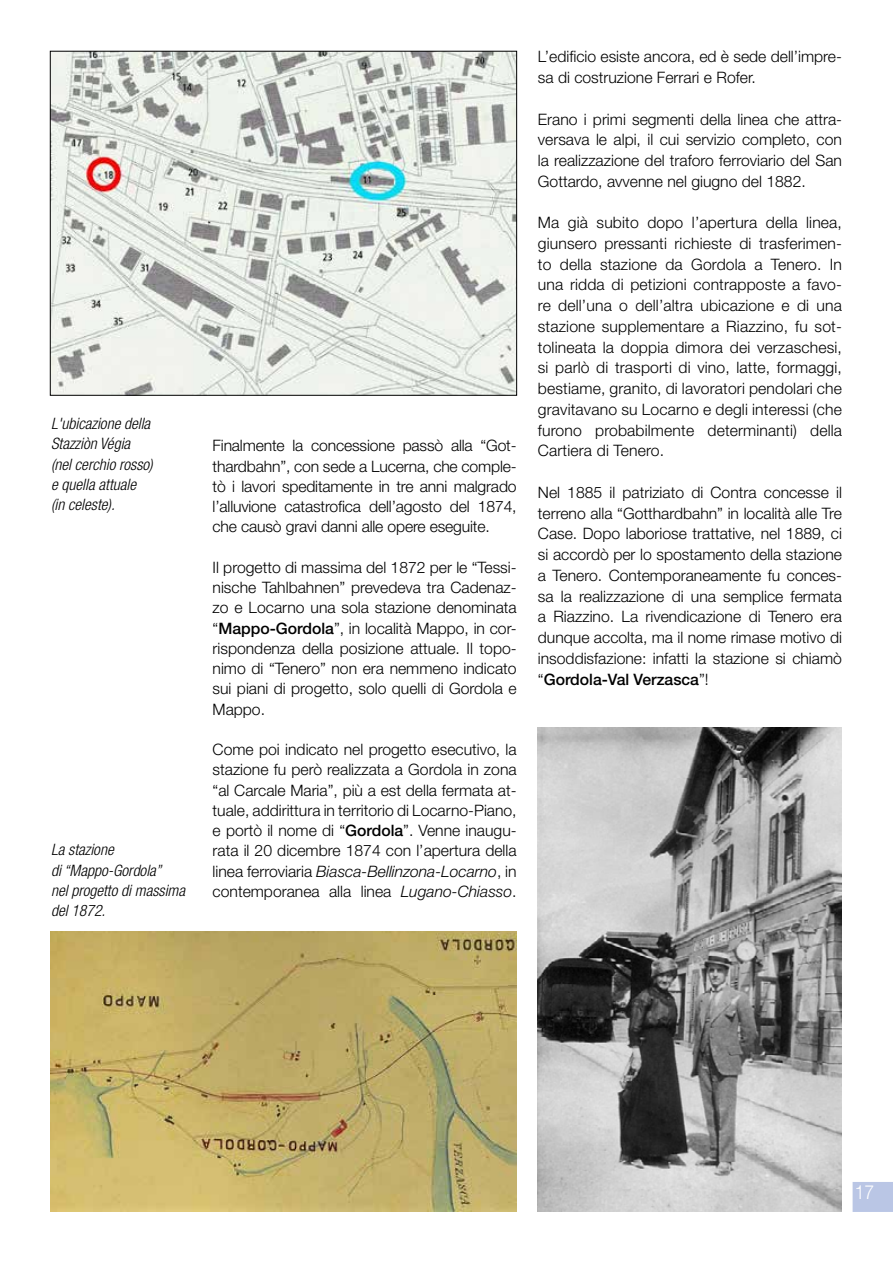
<style>
.page{position:relative;width:893px;height:1263px;background:#fff}
.page>*{position:absolute;margin:0;border:0;box-sizing:border-box;transform-origin:0 0}
.t1{font:300 19.5px "Helvetica Neue LT Std";color:#fff;scale:.9 1}
.t2{font:300 15.75px/20.7px "Helvetica Neue LT Std";color:#000;text-align:justify}
.t3{font:italic 300 condensed 15.75px/20.2px "Helvetica Neue LT Std";color:#000}
.s1{font-weight:500}
.s2{font-style:italic}
</style>
<div class="page">
<div style="left:853px;top:1182px;width:40px;height:30px;background:#bac6e5"></div>
<img style="left:50px;top:931px;width:467px;height:281px">
<img style="left:52px;top:53px;width:463px;height:340px">
<div style="left:50px;top:51px;width:467px;height:344px;border:1px solid #000"></div>
<img style="left:538px;top:727px;width:303px;height:485px">
<p class="t3" style="left:51px;top:414px;width:103px">L'ubicazione della<br>Stazziòn Végia (nel cerchio rosso) e quella attuale (in celeste).</p>
<p class="t3" style="left:51px;top:840px;width:136px">La stazione<br>di “Mappo-Gordola”<br>nel progetto di massima del 1872.</p>
<p class="t2" style="left:213px;top:435px;width:306px;line-height:20.2px">Finalmente la concessione passò alla “Got&shy;thardbahn”, con sede a Lucerna, che comple&shy;tò i lavori speditamente in tre anni malgrado l’alluvione catastrofica dell’agosto del 1874, che causò gravi danni alle opere eseguite.</p>
<p class="t2" style="left:213px;top:557px;width:306px;line-height:20.2px">Il progetto di massima del 1872 per le “Tessi&shy;nische Tahlbahnen” prevedeva tra Cadenaz&shy;zo e Locarno una sola stazione denominata “<span class="s1">Mappo-Gordola</span>”, in località Mappo, in cor&shy;rispondenza della posizione attuale. Il topo&shy;nimo di “Tenero” non era nemmeno indicato sui piani di progetto, solo quelli di Gordola e Mappo.</p>
<p class="t2" style="left:213px;top:739px;width:306px;line-height:20.2px">Come poi indicato nel progetto esecutivo, la stazione fu però realizzata a Gordola in zona “al Carcale Maria”, più a est della fermata at&shy;tuale, addirittura in territorio di Locarno-Piano, e portò il nome di “<span class="s1">Gordola</span>”. Venne inaugu&shy;rata il 20 dicembre 1874 con l’apertura della linea ferroviaria <span class="s2">Biasca-Bellinzona-Locarno</span>, in contemporanea alla linea <span class="s2">Lugano-Chiasso</span>.</p>
<p class="t2" style="left:538px;top:46px;width:306px">L’edificio esiste ancora, ed è sede dell’impre&shy;sa di costruzione Ferrari e Rofer.</p>
<p class="t2" style="left:538px;top:108px;width:306px">Erano i primi segmenti della linea che attra&shy;versava le alpi, il cui servizio completo, con la realizzazione del traforo ferroviario del San Gottardo, avvenne nel giugno del 1882.</p>
<p class="t2" style="left:538px;top:212px;width:306px">Ma già subito dopo l’apertura della linea, giunsero pressanti richieste di trasferimen&shy;to della stazione da Gordola a Tenero. In una ridda di petizioni contrapposte a favo&shy;re dell’una o dell’altra ubicazione e di una stazione supplementare a Riazzino, fu sot&shy;tolineata la doppia dimora dei verzaschesi, si parlò di trasporti di vino, latte, formaggi, bestiame, granito, di lavoratori pendolari che gravitavano su Locarno e degli interessi (che furono probabilmente determinanti) della Cartiera di Tenero.</p>
<p class="t2" style="left:538px;top:482px;width:306px">Nel 1885 il patriziato di Contra concesse il terreno alla “Gotthardbahn” in località alle Tre Case. Dopo laboriose trattative, nel 1889, ci si accordò per lo spostamento della stazione a Tenero. Contemporaneamente fu conces&shy;sa la realizzazione di una semplice fermata a Riazzino. La rivendicazione di Tenero era dunque accolta, ma il nome rimase motivo di insoddisfazione: infatti la stazione si chiamò “<span class="s1">Gordola-Val Verzasca</span>”!</p>
<p class="t1" style="left:855px;top:1180px;width:23px">17</p>
</div>
